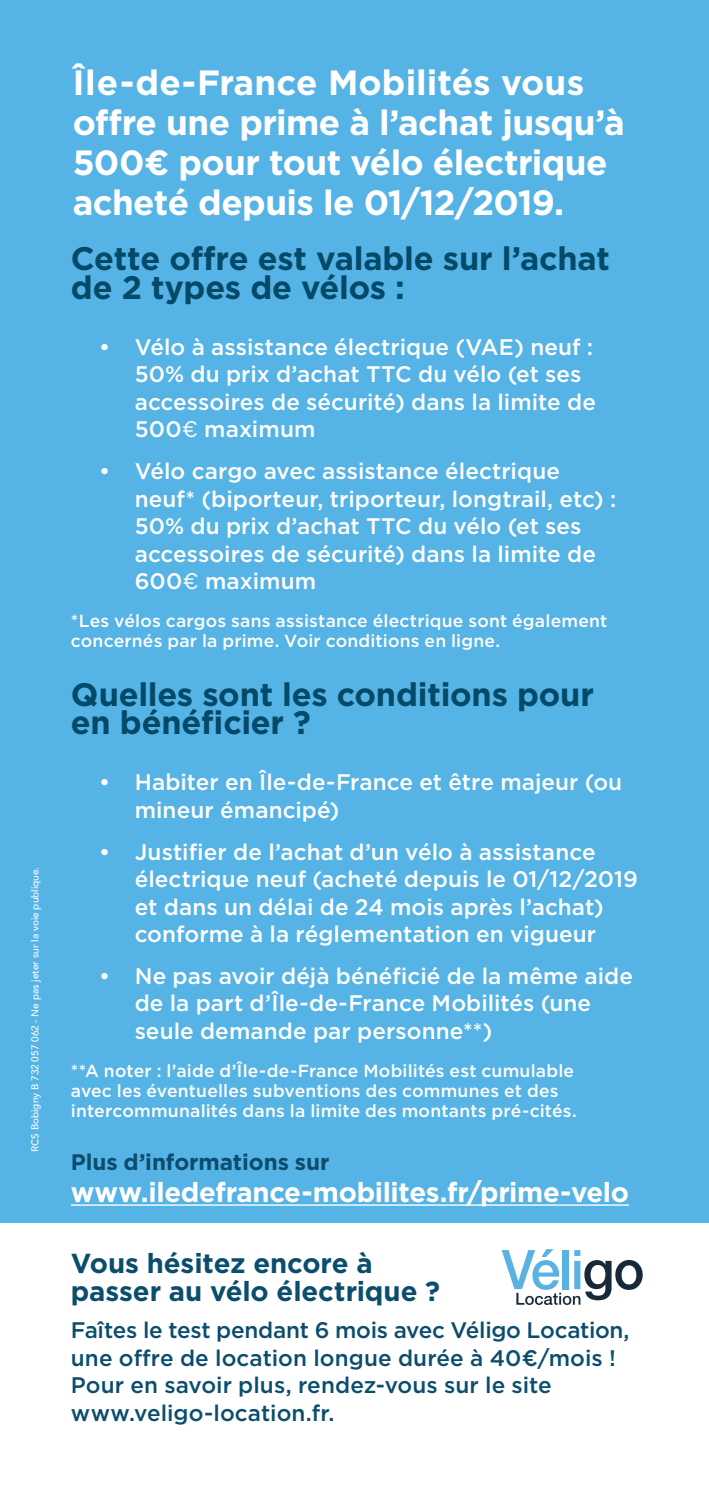
<style>
.page{position:relative;width:709px;height:1489px;background:#fff}
.page>*{position:absolute;margin:0;border:0;box-sizing:border-box;transform-origin:0 0}
.t1{font:700 35px/40px "Gotham";letter-spacing:-.015em;color:#fff}
.t2{font:700 32.5px/28.8px "Gotham";letter-spacing:-.01em;color:#034968}
.t3{font:700 27.5px "Gotham";letter-spacing:-.005em;color:#0b4d6d}
.t4{font:700 27.5px "Gotham";letter-spacing:-.015em;color:#fff}
.t5{font:500 22.5px/27.5px "Gotham";letter-spacing:.005em;color:#fff}
.t6{font:500 22.5px/27.5px "Gotham";color:#0b4d6d}
.t7{font:700 22.5px "Gotham";letter-spacing:-.005em;color:#0b4d6d}
.t8{font:500 17.5px/20px "Gotham";letter-spacing:.01em;color:#fff}
.t9{font:500 10px "Avenir";color:#fff}
.s1{font-family:"Gotham Rounded";font-weight:400}
</style>
<div class="page">
<div style="left:0;top:0;width:709px;height:1222px;background:#55b3e5"></div>
<hr style="left:71px;top:1204px;width:558px;height:1px;background:#fff">
<svg style="left:501px;top:1249px;width:141px;height:55px"></svg>
<p class="t9" style="left:26px;top:1151px;width:286px;rotate:-90deg">RCS Bobigny B 732 057 062 - Ne pas jeter sur la voie publique.</p>
<p class="t1" style="left:73px;top:63px;width:554px">Île-de-France Mobilités vous offre une prime à l’achat jusqu’à<br>500€ pour tout vélo électrique acheté depuis le 01/12/2019.</p>
<p class="t2" style="left:71px;top:244px;width:540px">Cette offre est valable sur l’achat de 2 types de vélos :</p>
<p class="t5" style="left:135px;top:333px;width:463px;text-indent:-35px">• Vélo à assistance électrique (VAE) neuf :<br>50% du prix d’achat TTC du vélo (et ses accessoires de sécurité) dans la limite de 500<span class="s1">€</span> maximum</p>
<p class="t5" style="left:135px;top:457px;width:483px;text-indent:-35px">• Vélo cargo avec assistance électrique neuf* (biporteur, triporteur, longtrail, etc) :<br>50% du prix d’achat TTC du vélo (et ses accessoires de sécurité) dans la limite de 600<span class="s1">€</span> maximum</p>
<p class="t8" style="left:71px;top:610px;width:538px">*Les vélos cargos sans assistance électrique sont également concernés par la prime. Voir conditions en ligne.</p>
<p class="t2" style="left:71px;top:679px;width:524px">Quelles sont les conditions pour en bénéficier ?</p>
<p class="t5" style="left:135px;top:768px;width:489px;text-indent:-35px">• Habiter en Île-de-France et être majeur (ou mineur émancipé)</p>
<p class="t5" style="left:135px;top:837px;width:504px;text-indent:-35px">• Justifier de l’achat d’un vélo à assistance électrique neuf (acheté depuis le 01/12/2019 et dans un délai de 24 mois après l’achat) conforme à la réglementation en vigueur</p>
<p class="t5" style="left:135px;top:961px;width:500px;text-indent:-35px">• Ne pas avoir déjà bénéficié de la même aide de la part d’Île-de-France Mobilités (une seule demande par personne**)</p>
<p class="t8" style="left:71px;top:1060px;width:507px">**A noter : l’aide d’Île-de-France Mobilités est cumulable avec les éventuelles subventions des communes et des intercommunalités dans la limite des montants pré-cités.</p>
<p class="t7" style="left:71px;top:1146px;width:260px">Plus d’informations sur</p>
<p class="t4" style="left:71px;top:1174px;width:559px">www.iledefrance-mobilites.fr/prime-velo</p>
<p class="t3" style="left:71px;top:1245px;width:303px">Vous hésitez encore à</p>
<p class="t3" style="left:71px;top:1272px;width:371px">passer au vélo électrique ?</p>
<p class="t6" style="left:71px;top:1316px;width:560px">Faîtes le test pendant 6 mois avec Véligo Location, une offre de location longue durée à 40€/mois !<br>Pour en savoir plus, rendez-vous sur le site</p>
<p class="t6" style="left:71px;top:1398px;width:265px">www.veligo-location.fr.</p>
</div>
